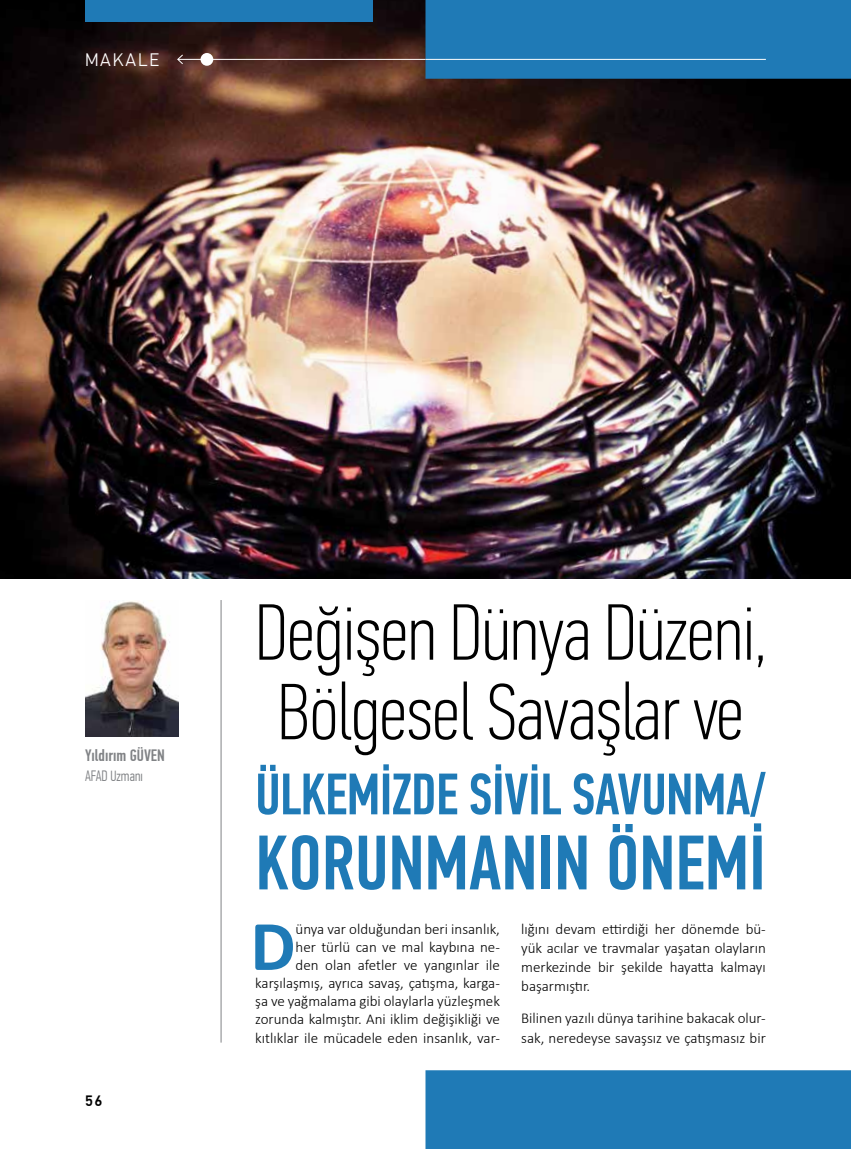
<style>
.page{position:relative;width:851px;height:1149px;background:#fff}
.page>*{position:absolute;margin:0;border:0;box-sizing:border-box;transform-origin:0 0}
.t1{font:100 79.5px/79.5px "PF Din Text Comp Pro";color:#000}
.t2{font:500 77.25px "PF Din Text Comp Pro";color:#1f7ab6}
.t3{font:700 71.7px "Calibri";color:#1f7ab6}
.t4{font:500 58.5px "PF Din Text Comp Pro";letter-spacing:-.01em;color:#1f7ab6}
.t5{font:300 18px "PF Din Text Pro";letter-spacing:.1em;color:#fff}
.t6{font:500 16.5px "PF Din Text Comp Pro";color:#808285}
.t7{font:300 15px/18.1px "Calibri";color:#000;text-align:right}
.t8{font:300 15px "PF Din Text Comp Pro";color:#808285}
.t9{font:500 15px "PF Din Text Pro";color:#000}
</style>
<div class="page">
<img style="left:0;top:0;width:425px;height:578px">
<img style="left:425px;top:0;width:425px;height:1148px">
<div style="left:85px;top:0;width:288px;height:21px;background:#1f7ab6"></div>
<hr style="left:425px;top:59px;width:340px;height:1px;background:#fff">
<div style="left:200px;top:53px;width:13px;height:13px;background:#fff;border-radius:50%"></div>
<hr style="left:178px;top:59px;width:247px;height:1px;background:#fff">
<svg style="left:177px;top:54px;width:6px;height:10px"></svg>
<hr style="left:221px;top:600px;width:1px;height:442px;background:#808285">
<img style="left:85px;top:601px;width:94px;height:135px">
<p class="t5" style="left:85px;top:50px;width:76px">MAKALE</p>
<p class="t6" style="left:85px;top:745px;width:81px">Yıldırım GÜVEN</p>
<p class="t8" style="left:85px;top:766px;width:59px">AFAD Uzmanı</p>
<p class="t9" style="left:85px;top:1091px;width:19px">56</p>
<h1 class="t1" style="left:255px;top:592px;width:512px">Değişen Dünya Düzeni,<br>Bölgesel Savaşlar ve</h1>
<h3 class="t4" style="left:255px;top:760px;width:512px">ÜLKEMİZDE SİVİL SAVUNMA/</h3>
<h2 class="t2" style="left:255px;top:817px;width:512px">KORUNMANIN ÖNEMİ</h2>
<p class="t7" style="left:255px;top:919px;width:246px">ünya var olduğundan beri insanlık,<br>her türlü can ve mal kaybına ne-<br>den olan afetler ve yangınlar ile karşılaşmış, ayrıca savaş, çatışma, karga&shy;şa ve yağmalama gibi olaylarla yüzleşmek zorunda kalmıştır. Ani iklim değişikliği ve kıtlıklar ile mücadele eden insanlık, var-</p>
<p class="t7" style="left:521px;top:918px;width:246px;line-height:19.2px;text-align:justify">lığını devam ettirdiği her dönemde bü&shy;yük acılar ve travmalar yaşatan olayların merkezinde bir şekilde hayatta kalmayı başarmıştır.</p>
<h3 class="t3" style="left:250px;top:895px;width:47px">D</h3>
<p class="t7" style="left:521px;top:1008px;width:246px;line-height:19.2px;text-align:left">Bilinen yazılı dünya tarihine bakacak olur&shy;sak, neredeyse savaşsız ve çatışmasız bir</p>
</div>
